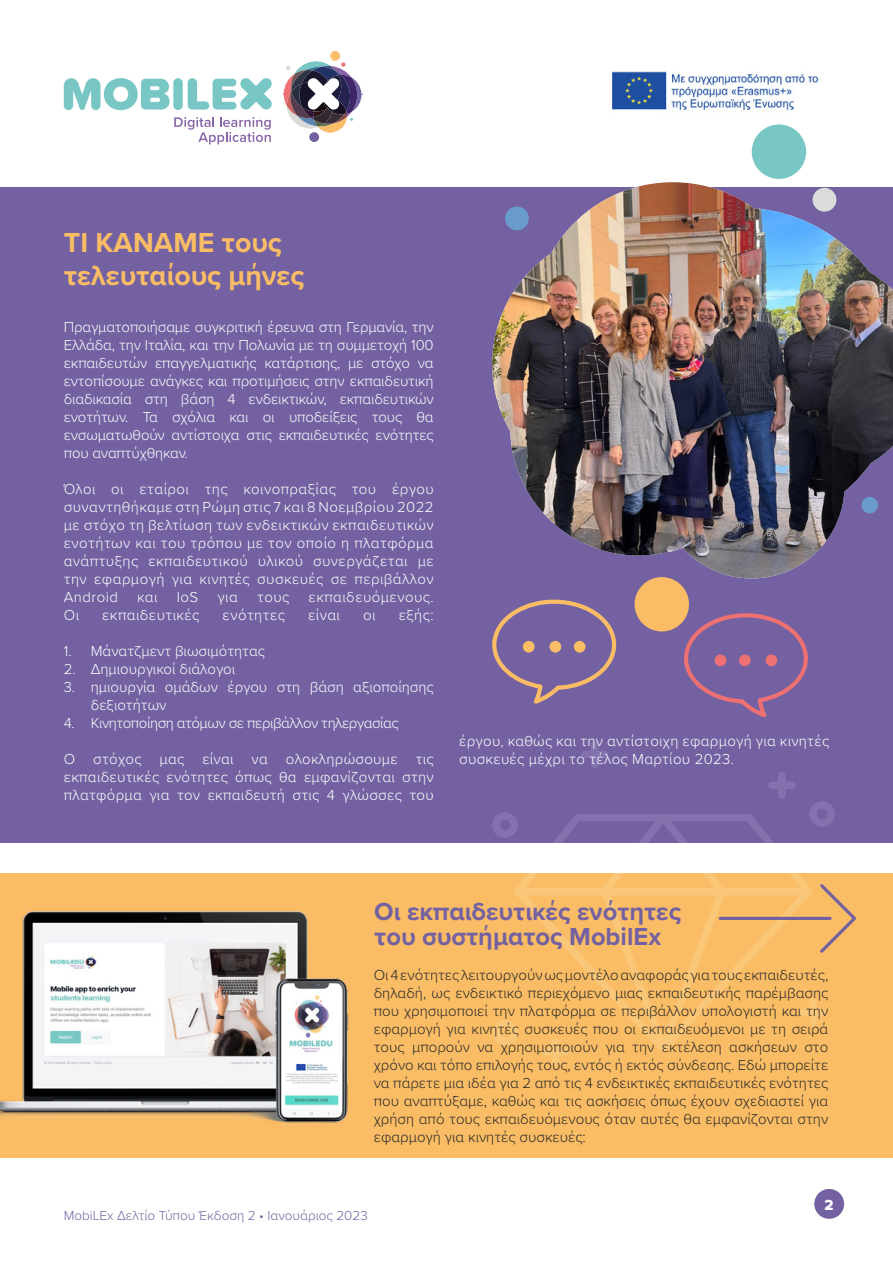
<style>
.page{position:relative;width:893px;height:1263px;background:#fff}
.page>*{position:absolute;margin:0;border:0;box-sizing:border-box;transform-origin:0 0}
.t1{font:700 28.5px/33px "Proxima Nova";color:#fabd66}
.t2{font:700 25.5px/25.5px "Proxima Nova";color:#7361a1}
.t3{font:15.3px "Proxima Soft Extrabld";color:#fff}
.t4{font:300 15px/18px "Proxima Nova";letter-spacing:.02em;color:#fff;text-align:justify}
.t5{font:300 15px/18px "Proxima Nova";color:#282827;text-align:justify}
.t6{font:300 15px/18px "Proxima Nova";color:#fff}
.t7{font:300 15px "Proxima Nova";letter-spacing:-.03em;color:#fff}
.t8{font:300 13.5px "Proxima Nova";color:#7361a1}
</style>
<div class="page">
<div style="left:330px;top:51px;width:10px;height:10px;background:#fabd68;border-radius:50%"></div>
<div style="left:309px;top:132px;width:10px;height:10px;background:#7460a1;border-radius:50%"></div>
<svg style="left:284px;top:61px;width:77px;height:71px"></svg>
<svg style="left:64px;top:78px;width:106px;height:32px"></svg>
<div style="left:173px;top:78px;width:10px;height:32px;background:#79c7c5;border-radius:5px"></div>
<svg style="left:188px;top:78px;width:84px;height:32px"></svg>
<svg style="left:174px;top:117px;width:97px;height:27px"></svg>
<div style="left:814px;top:1189px;width:30px;height:30px;background:#7361a1;border-radius:50%"></div>
<img style="left:612px;top:71px;width:207px;height:39px">
<div style="left:0;top:873px;width:893px;height:285px;background:#fabd66"></div>
<div style="left:0;top:187px;width:893px;height:656px;background:#7361a1"></div>
<svg style="left:492px;top:741px;width:343px;height:324px"></svg>
<img style="left:565px;top:182px;width:328px;height:395px">
<img style="left:492px;top:182px;width:172px;height:350px">
<svg style="left:752px;top:124px;width:55px;height:55px"></svg>
<svg style="left:861px;top:497px;width:17px;height:16px"></svg>
<svg style="left:813px;top:188px;width:23px;height:24px"></svg>
<svg style="left:492px;top:599px;width:125px;height:105px"></svg>
<div style="left:523px;top:641px;width:12px;height:12px;background:#fabd66;border-radius:50%"></div>
<div style="left:549px;top:641px;width:12px;height:12px;background:#fabd66;border-radius:50%"></div>
<div style="left:574px;top:641px;width:11px;height:12px;background:#fabd66;border-radius:50%"></div>
<svg style="left:635px;top:577px;width:173px;height:141px"></svg>
<div style="left:765px;top:654px;width:12px;height:12px;background:#ed7073;border-radius:50%"></div>
<div style="left:739px;top:654px;width:12px;height:12px;background:#ed7073;border-radius:50%"></div>
<div style="left:715px;top:654px;width:11px;height:12px;background:#ed7073;border-radius:50%"></div>
<svg style="left:717px;top:881px;width:139px;height:75px"></svg>
<img style="left:0;top:911px;width:349px;height:212px">
<h1 class="t1" style="left:64px;top:225px;width:242px">ΤΙ ΚΑΝΑΜΕ τους τελευταίους μήνες</h1>
<p class="t4" style="left:64px;top:317px;width:371px">Πραγματοποιήσαμε συγκριτική έρευνα στη Γερμανία, την Ελλάδα, την Ιταλία, και την Πολωνία με τη συμμετοχή 100 εκπαιδευτών επαγγελματικής κατάρτισης, με στόχο να εντοπίσουμε ανάγκες και προτιμήσεις στην εκπαιδευτική διαδικασία στη βάση 4 ενδεικτικών, εκπαιδευτικών ενοτήτων. Τα σχόλια και οι υποδείξεις τους θα ενσωματωθούν αντίστοιχα στις εκπαιδευτικές ενότητες που αναπτύχθηκαν.</p>
<p class="t4" style="left:64px;top:479px;width:371px">Όλοι οι εταίροι της κοινοπραξίας του έργου συναντηθήκαμε στη Ρώμη στις 7 και 8 Νοεμβρίου 2022 με στόχο τη βελτίωση των ενδεικτικών εκπαιδευτικών ενοτήτων και του τρόπου με τον οποίο η πλατφόρμα ανάπτυξης εκπαιδευτικού υλικού συνεργάζεται με την εφαρμογή για κινητές συσκευές σε περιβάλλον Android</p>
<p class="t4" style="left:137px;top:587px;width:22px">και</p>
<p class="t4" style="left:177px;top:587px;width:23px">IoS</p>
<p class="t4" style="left:218px;top:587px;width:22px">για</p>
<p class="t4" style="left:257px;top:587px;width:34px">τους</p>
<p class="t4" style="left:309px;top:587px;width:127px">εκπαιδευόμενους.</p>
<p class="t4" style="left:64px;top:605px;width:17px">Οι</p>
<p class="t4" style="left:102px;top:605px;width:99px">εκπαιδευτικές</p>
<p class="t4" style="left:223px;top:605px;width:64px">ενότητες</p>
<p class="t4" style="left:308px;top:605px;width:33px">είναι</p>
<p class="t4" style="left:363px;top:605px;width:14px">οι</p>
<p class="t4" style="left:399px;top:605px;width:37px">εξής:</p>
<p class="t6" style="left:64px;top:641px;width:203px">1. Μάνατζμεντ βιωσιμότητας</p>
<p class="t6" style="left:64px;top:659px;width:173px">2. Δημιουργικοί διάλογοι</p>
<p class="t6" style="left:91px;top:677px;width:344px;text-indent:-27px">3. ημιουργία ομάδων έργου στη βάση αξιοποίησης δεξιοτήτων</p>
<p class="t7" style="left:64px;top:712px;width:336px">4. Κινητοποίηση ατόμων σε περιβάλλον τηλεργασίας</p>
<p class="t4" style="left:64px;top:749px;width:371px">O στόχος μας είναι να ολοκληρώσουμε τις εκπαιδευτικές ενότητες όπως θα εμφανίζονται στην πλατφόρμα για τον εκπαιδευτή στις 4 γλώσσες του</p>
<p class="t4" style="left:459px;top:731px;width:371px">έργου, καθώς και την αντίστοιχη εφαρμογή για κινητές συσκευές μέχρι το τέλος Μαρτίου 2023.</p>
<h2 class="t2" style="left:374px;top:898px;width:308px">Οι εκπαιδευτικές ενότητες του συστήματος MobilEx</h2>
<p class="t5" style="left:374px;top:965px;width:456px">Οι 4 ενότητες λειτουργούν ως μοντέλο αναφοράς για τους εκπαιδευτές, δηλαδή, ως ενδεικτικό περιεχόμενο μιας εκπαιδευτικής παρέμβασης που χρησιμοποιεί την πλατφόρμα σε περιβάλλον υπολογιστή και την εφαρμογή για κινητές συσκευές που οι εκπαιδευόμενοι με τη σειρά τους μπορούν να χρησιμοποιούν για την εκτέλεση ασκήσεων στο χρόνο και τόπο επιλογής τους, εντός ή εκτός σύνδεσης. Εδώ μπορείτε να πάρετε μια ιδέα για 2 από τις 4 ενδεικτικές εκπαιδευτικές ενότητες που αναπτύξαμε, καθώς και τις ασκήσεις όπως έχουν σχεδιαστεί για χρήση από τους εκπαιδευόμενους όταν αυτές θα εμφανίζονται στην εφαρμογή για κινητές συσκευές:</p>
<p class="t8" style="left:64px;top:1206px;width:305px">MobiLEx Δελτίο Τύπου Έκδοση 2 • Ιανουάριος 2023</p>
<p class="t3" style="left:825px;top:1193px;width:11px">2</p>
</div>
